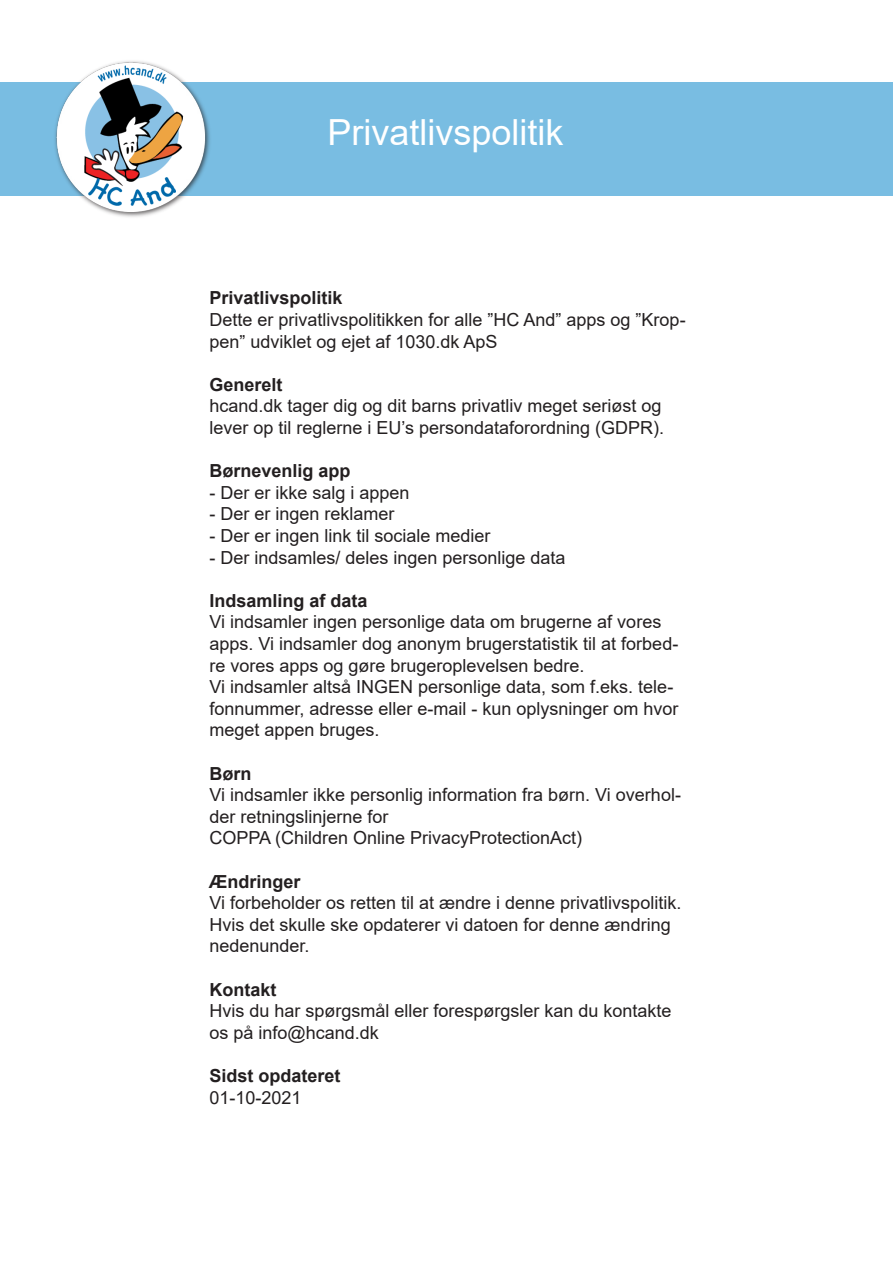
<style>
.page{position:relative;width:893px;height:1263px;background:#fff}
.page>*{position:absolute;margin:0;border:0;box-sizing:border-box;transform-origin:0 0}
.t1{font:36px "Arial";color:#fff}
.t2{font:18px/21.6px "Arial";color:#231f20}
.t3{font:700 18px "Arial";color:#231f20}
</style>
<div class="page">
<div style="left:0;top:82px;width:893px;height:114px;background:#79bde2"></div>
<img style="left:55px;top:61px;width:155px;height:156px">
<p class="t1" style="left:327px;top:108px;width:238px">Privatlivspolitik</p>
<p class="t3" style="left:209px;top:285px;width:135px">Privatlivspolitik</p>
<p class="t2" style="left:209px;top:309px;width:478px">Dette er privatlivspolitikken for alle ”HC And” apps og ”Krop&shy;pen” udviklet og ejet af 1030.dk ApS</p>
<p class="t3" style="left:209px;top:372px;width:75px">Generelt</p>
<p class="t2" style="left:209px;top:395px;width:456px">hcand.dk tager dig og dit barns privatliv meget seriøst og lever op til reglerne i EU’s persondataforordning (GDPR).</p>
<p class="t3" style="left:209px;top:458px;width:143px">Børnevenlig app</p>
<p class="t2" style="left:209px;top:482px;width:202px">- Der er ikke salg i appen</p>
<p class="t2" style="left:209px;top:503px;width:187px">- Der er ingen reklamer</p>
<p class="t2" style="left:209px;top:525px;width:283px">- Der er ingen link til sociale medier</p>
<p class="t2" style="left:209px;top:546px;width:358px">- Der indsamles/ deles ingen personlige data</p>
<p class="t3" style="left:209px;top:588px;width:160px">Indsamling af data</p>
<p class="t2" style="left:209px;top:611px;width:470px">Vi indsamler ingen personlige data om brugerne af vores apps. Vi indsamler dog anonym brugerstatistik til at forbed&shy;re vores apps og gøre brugeroplevelsen bedre.</p>
<p class="t2" style="left:209px;top:676px;width:471px">Vi indsamler altså INGEN personlige data, som f.eks. tele&shy;fonnummer, adresse eller e-mail - kun oplysninger om hvor meget appen bruges.</p>
<p class="t3" style="left:209px;top:761px;width:43px">Børn</p>
<p class="t2" style="left:209px;top:784px;width:473px">Vi indsamler ikke personlig information fra børn. Vi overhol&shy;der retningslinjerne for</p>
<p class="t2" style="left:209px;top:827px;width:374px">COPPA (Children Online PrivacyProtectionAct)</p>
<p class="t3" style="left:209px;top:869px;width:93px">Ændringer</p>
<p class="t2" style="left:209px;top:892px;width:473px">Vi forbeholder os retten til at ændre i denne privatlivspolitik.<br>Hvis det skulle ske opdaterer vi datoen for denne ændring nedenunder.</p>
<p class="t3" style="left:209px;top:977px;width:68px">Kontakt</p>
<p class="t2" style="left:209px;top:1000px;width:464px">Hvis du har spørgsmål eller forespørgsler kan du kontakte os på info@hcand.dk</p>
<p class="t3" style="left:209px;top:1063px;width:133px">Sidst opdateret</p>
<p class="t2" style="left:209px;top:1086px;width:94px">01-10-2021</p>
</div>
